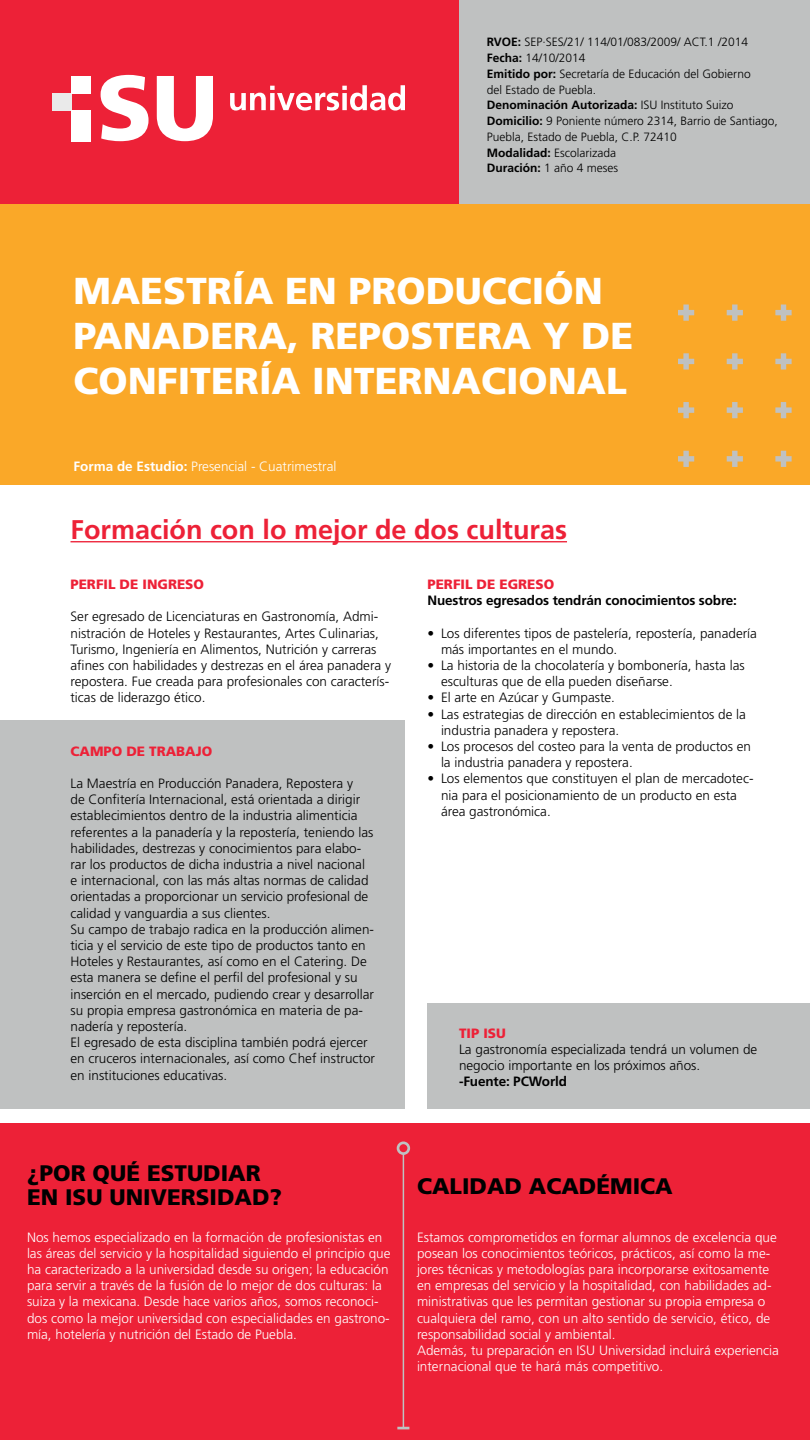
<style>
.page{position:relative;width:810px;height:1440px;background:#fff}
.page>*{position:absolute;margin:0;border:0;box-sizing:border-box;transform-origin:0 0}
.CARRERA{font:900 37.5px/45px "Frutiger LT Std";color:#fff}
.Formación{font:700 27px "Frutiger LT Std";color:#ed2137}
.TÍTULO_NEGRO{font:900 22.5px/24px "Frutiger LT Std";color:#000}
.PERFIL-3{font:300 13.5px/16.2px "Frutiger LT Std";color:#000}
.ESTUDIAR-CALIDAD{font:300 13.5px/16.2px "Frutiger LT Std";color:#fff}
.PERFIL-2{font:700 13.5px "Frutiger LT Std";letter-spacing:-.01em;color:#000}
.PERFIL-1{font:900 13.5px "Frutiger LT Std";color:#ed2137}
.Modalidad{font:300 13.5px "Frutiger LT Std";color:#fff}
.Modalidad-2{font:300 12px/15.8px "Frutiger LT Std";color:#000}
.Modalidad-3{font:700 12px "Frutiger LT Std";color:#000}
.s1{font-weight:700}
.s2{font-weight:300}
</style>
<div class="page">
<div style="left:0;top:0;width:477px;height:224px;background:#ed2137"></div>
<div style="left:459px;top:0;width:351px;height:206px;background:#bfc1c1"></div>
<div style="left:428px;top:1003px;width:382px;height:105px;background:#bfc1c1"></div>
<div style="left:0;top:720px;width:405px;height:388px;background:#bfc1c1"></div>
<div style="left:0;top:204px;width:810px;height:280px;background:#faa828"></div>
<svg style="left:230px;top:85px;width:175px;height:26px"></svg>
<svg style="left:101px;top:75px;width:48px;height:66px"></svg>
<svg style="left:157px;top:76px;width:56px;height:65px"></svg>
<div style="left:52px;top:93px;width:19px;height:17px;background:#eaeaea"></div>
<div style="left:71px;top:76px;width:20px;height:17px;background:#fff"></div>
<div style="left:71px;top:110px;width:20px;height:31px;background:#fff"></div>
<svg style="left:678px;top:304px;width:16px;height:17px"></svg>
<svg style="left:727px;top:304px;width:16px;height:17px"></svg>
<svg style="left:775px;top:304px;width:17px;height:17px"></svg>
<svg style="left:678px;top:451px;width:16px;height:16px"></svg>
<svg style="left:678px;top:402px;width:16px;height:16px"></svg>
<svg style="left:678px;top:353px;width:16px;height:17px"></svg>
<svg style="left:727px;top:451px;width:16px;height:16px"></svg>
<svg style="left:727px;top:402px;width:16px;height:16px"></svg>
<svg style="left:727px;top:353px;width:16px;height:17px"></svg>
<svg style="left:775px;top:451px;width:17px;height:16px"></svg>
<svg style="left:775px;top:402px;width:17px;height:16px"></svg>
<svg style="left:775px;top:353px;width:17px;height:17px"></svg>
<hr style="left:70px;top:541px;width:497px;height:1px;background:#ed2137">
<div style="left:0;top:1124px;width:810px;height:316px;background:#ed2137"></div>
<hr style="left:403px;top:1154px;width:1px;height:274px;background:#bfc2c2">
<div style="left:397px;top:1141px;width:13px;height:14px;border:3px solid #bfc2c2;border-radius:50%"></div>
<svg style="left:397px;top:1427px;width:12px;height:2px"></svg>
<p class="Modalidad-2" style="left:487px;top:35px;width:263px"><span class="s1">RVOE:</span> SEP·SES/21/ 114/01/083/2009/ ACT.1 /2014</p>
<p class="Modalidad-2" style="left:487px;top:50px;width:100px"><span class="s1">Fecha:</span> 14/10/2014</p>
<p class="Modalidad-2" style="left:487px;top:66px;width:266px"><span class="s1">Emitido por:</span> Secretaría de Educación del Gobierno</p>
<p class="Modalidad-2" style="left:487px;top:82px;width:111px">del Estado de Puebla.</p>
<p class="Modalidad-3" style="left:487px;top:98px;width:248px">Denominación Autorizada: <span class="s2">ISU Instituto Suizo</span></p>
<p class="Modalidad-2" style="left:487px;top:113px;width:293px"><span class="s1">Domicilio:</span> 9 Poniente número 2314, Barrio de Santiago,<br>Puebla, Estado de Puebla, C.P. 72410</p>
<p class="Modalidad-2" style="left:487px;top:145px;width:131px"><span class="s1">Modalidad:</span> Escolarizada</p>
<p class="Modalidad-2" style="left:487px;top:161px;width:133px"><span class="s1">Duración:</span> 1 año 4 meses</p>
<p class="CARRERA" style="left:74px;top:268px;width:561px">MAESTRÍA EN PRODUCCIÓN<br>PANADERA, REPOSTERA Y DE<br>CONFITERÍA INTERNACIONAL</p>
<p class="Modalidad" style="left:74px;top:458px;width:265px"><span class="s1">Forma de Estudio:</span> Presencial - Cuatrimestral</p>
<p class="Formación" style="left:70px;top:514px;width:498px">Formación con lo mejor de dos culturas</p>
<p class="PERFIL-1" style="left:70px;top:576px;width:135px">PERFIL DE INGRESO</p>
<p class="PERFIL-3" style="left:70px;top:609px;width:322px">Ser egresado de Licenciaturas en Gastronomía, Admi&shy;nistración de Hoteles y Restaurantes, Artes Culinarias, Turismo, Ingeniería en Alimentos, Nutrición y carreras afines con habilidades y destrezas en el área panadera y repostera. Fue creada para profesionales con caracterís&shy;ticas de liderazgo ético.</p>
<p class="PERFIL-1" style="left:428px;top:576px;width:128px">PERFIL DE EGRESO</p>
<p class="PERFIL-2" style="left:428px;top:593px;width:311px">Nuestros egresados tendrán conocimientos sobre:</p>
<p class="PERFIL-3" style="left:441px;top:625px;width:318px;text-indent:-14px">• Los diferentes tipos de pastelería, repostería, panadería más importantes en el mundo.</p>
<p class="PERFIL-3" style="left:441px;top:657px;width:305px;text-indent:-14px">• La historia de la chocolatería y bombonería, hasta las esculturas que de ella pueden diseñarse.</p>
<p class="PERFIL-3" style="left:428px;top:690px;width:189px">• El arte en Azúcar y Gumpaste.</p>
<p class="PERFIL-3" style="left:441px;top:706px;width:307px;text-indent:-14px">• Las estrategias de dirección en establecimientos de la industria panadera y repostera.</p>
<p class="PERFIL-3" style="left:441px;top:738px;width:312px;text-indent:-14px">• Los procesos del costeo para la venta de productos en la industria panadera y repostera.</p>
<p class="PERFIL-3" style="left:441px;top:771px;width:314px;text-indent:-14px">• Los elementos que constituyen el plan de mercadotec&shy;nia para el posicionamiento de un producto en esta área gastronómica.</p>
<p class="PERFIL-1" style="left:70px;top:743px;width:143px">CAMPO DE TRABAJO</p>
<p class="PERFIL-3" style="left:70px;top:775px;width:305px">La Maestría en Producción Panadera, Repostera y<br>de Confitería Internacional, está orientada a dirigir establecimientos dentro de la industria alimenticia referentes a la panadería y la repostería, teniendo las habilidades, destrezas y conocimientos para elabo&shy;rar los productos de dicha industria a nivel nacional e internacional, con las más altas normas de calidad orientadas a proporcionar un servicio profesional de calidad y vanguardia a sus clientes.</p>
<p class="PERFIL-3" style="left:70px;top:921px;width:305px">Su campo de trabajo radica en la producción alimen&shy;ticia y el servicio de este tipo de productos tanto en Hoteles y Restaurantes, así como en el Catering. De esta manera se define el perfil del profesional y su inserción en el mercado, pudiendo crear y desarrollar su propia empresa gastronómica en materia de pa&shy;nadería y repostería.</p>
<p class="PERFIL-3" style="left:70px;top:1035px;width:306px">El egresado de esta disciplina también podrá ejercer en cruceros internacionales, así como Chef instructor en instituciones educativas.</p>
<p class="PERFIL-1" style="left:459px;top:1025px;width:48px">TIP ISU</p>
<p class="PERFIL-3" style="left:459px;top:1041px;width:300px">La gastronomía especializada tendrá un volumen de negocio importante en los próximos años.</p>
<p class="PERFIL-2" style="left:459px;top:1074px;width:109px">-Fuente: PCWorld</p>
<p class="TÍTULO_NEGRO" style="left:27px;top:1161px;width:257px">¿POR QUÉ ESTUDIAR<br>EN ISU UNIVERSIDAD?</p>
<p class="TÍTULO_NEGRO" style="left:417px;top:1174px;width:257px">CALIDAD ACADÉMICA</p>
<p class="ESTUDIAR-CALIDAD" style="left:27px;top:1229px;width:365px">Nos hemos especializado en la formación de profesionistas en las áreas del servicio y la hospitalidad siguiendo el principio que ha caracterizado a la universidad desde su origen; la educación para servir a través de la fusión de lo mejor de dos culturas: la suiza y la mexicana. Desde hace varios años, somos reconoci&shy;dos como la mejor universidad con especialidades en gastrono&shy;mía, hotelería y nutrición del Estado de Puebla.</p>
<p class="ESTUDIAR-CALIDAD" style="left:417px;top:1229px;width:361px">Estamos comprometidos en formar alumnos de excelencia que posean los conocimientos teóricos, prácticos, así como la me&shy;jores técnicas y metodologías para incorporarse exitosamente en empresas del servicio y la hospitalidad, con habilidades ad&shy;ministrativas que les permitan gestionar su propia empresa o cualquiera del ramo, con un alto sentido de servicio, ético, de responsabilidad social y ambiental.</p>
<p class="ESTUDIAR-CALIDAD" style="left:417px;top:1342px;width:364px">Además, tu preparación en ISU Universidad incluirá experiencia internacional que te hará más competitivo.</p>
</div>
